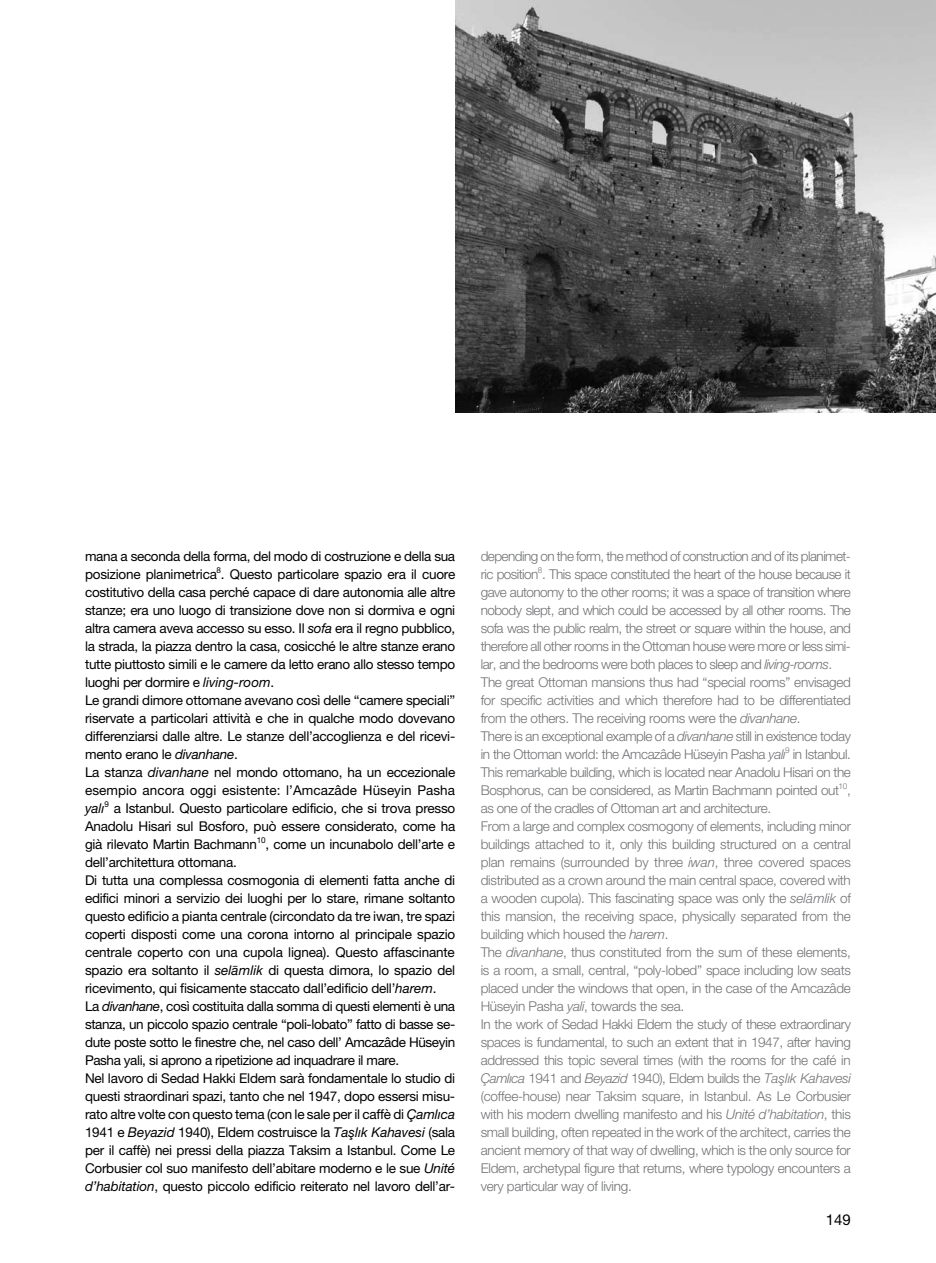
<style>
.page{position:relative;width:936px;height:1263px;background:#fff}
.page>*{position:absolute;margin:0;border:0;box-sizing:border-box;transform-origin:0 0}
.t1{font:15px "Helvetica Neue";color:#000}
.t2{font:300 13.5px/18px "Helvetica Neue";letter-spacing:-.02em;color:#707173}
.t3{font:13.5px/18px "Helvetica Neue";letter-spacing:-.02em;color:#000}
.s1{font-style:italic}
</style>
<div class="page">
<img style="left:455px;top:0;width:480px;height:412px">
<p class="t3" style="left:85px;top:547px;width:372px">mana a seconda della forma, del modo di costruzione e della sua posizione planimetrica<sup>8</sup>. Questo particolare spazio era il cuore costitutivo della casa perché capace di dare autonomia alle altre stanze; era uno luogo di transizione dove non si dormiva e ogni altra camera aveva accesso su esso. Il <span class="s1">sofa</span> era il regno pubblico, la strada, la piazza dentro la casa, cosicché le altre stanze erano tutte piuttosto simili e le camere da letto erano allo stesso tempo luoghi per dormire e <span class="s1">living-room</span>.<br>Le grandi dimore ottomane avevano così delle “camere speciali” riservate a particolari attività e che in qualche modo dovevano differenziarsi dalle altre. Le stanze dell’accoglienza e del ricevi&shy;mento erano le <span class="s1">divanhane</span>.<br>La stanza <span class="s1">divanhane</span> nel mondo ottomano, ha un eccezionale esempio ancora oggi esistente: l’Amcazâde Hüseyin Pasha <span class="s1">yalı</span><sup>9</sup> a Istanbul. Questo particolare edificio, che si trova presso Anadolu Hisari sul Bosforo, può essere considerato, come ha già rilevato Martin Bachmann<sup>10</sup>, come un incunabolo dell’arte e dell’architettura ottomana.<br>Di tutta una complessa cosmogonia di elementi fatta anche di edifici minori a servizio dei luoghi per lo stare, rimane soltanto questo edificio a pianta centrale (circondato da tre iwan, tre spazi coperti disposti come una corona intorno al principale spazio centrale coperto con una cupola lignea). Questo affascinante spazio era soltanto il <span class="s1">sela</span>¯ <span class="s1">mlik</span> di questa dimora, lo spazio del ricevimento, qui fisicamente staccato dall’edificio dell’<span class="s1">harem</span>.<br>La <span class="s1">divanhane</span>, così costituita dalla somma di questi elementi è una stanza, un piccolo spazio centrale “poli-lobato” fatto di basse se&shy;dute poste sotto le finestre che, nel caso dell’ Amcazâde Hüseyin Pasha yali, si aprono a ripetizione ad inquadrare il mare.<br>Nel lavoro di Sedad Hakki Eldem sarà fondamentale lo studio di questi straordinari spazi, tanto che nel 1947, dopo essersi misu&shy;rato altre volte con questo tema (con le sale per il caffè di <span class="s1">Çamlıca </span>1941 e <span class="s1">Beyazid</span> 1940), Eldem costruisce la <span class="s1">Tas¸ lık Kahavesi</span> (sala per il caffè) nei pressi della piazza Taksim a Istanbul. Come Le Corbusier col suo manifesto dell’abitare moderno e le sue <span class="s1">Unité d’habitation</span>, questo piccolo edificio reiterato nel lavoro dell’ar-</p>
<p class="t2" style="left:480px;top:546px;width:372px">depending on the form, the method of construction and of its planimet&shy;ric position<sup>8</sup>. This space constituted the heart of the house because it gave autonomy to the other rooms; it was a space of transition where nobody slept, and which could be accessed by all other rooms. The sofa was the public realm, the street or square within the house, and therefore all other rooms in the Ottoman house were more or less simi&shy;lar, and the bedrooms were both places to sleep and <span class="s1">living-rooms</span>.<br>The great Ottoman mansions thus had “special rooms” envisaged for specific activities and which therefore had to be differentiated from the others. The receiving rooms were the <span class="s1">divanhane</span>.<br>There is an exceptional example of a <span class="s1">divanhane</span> still in existence today in the Ottoman world: the Amcazâde Hüseyin Pasha <span class="s1">yalı</span><sup>9</sup> in Istanbul.<br>This remarkable building, which is located near Anadolu Hisari on the Bosphorus, can be considered, as Martin Bachmann pointed out<sup>10</sup>, as one of the cradles of Ottoman art and architecture.<br>From a large and complex cosmogony of elements, including minor buildings attached to it, only this building structured on a central plan remains (surrounded by three <span class="s1">iwan</span>, three covered spaces distributed as a crown around the main central space, covered with a wooden cupola). This fascinating space was only the <span class="s1">sela¯ mlik</span> of this mansion, the receiving space, physically separated from the building which housed the <span class="s1">harem</span>.<br>The <span class="s1">divanhane</span>, thus constituted from the sum of these elements, is a room, a small, central, “poly-lobed” space including low seats placed under the windows that open, in the case of the Amcazâde Hüseyin Pasha <span class="s1">yali</span>, towards the sea.<br>In the work of Sedad Hakki Eldem the study of these extraordinary spaces is fundamental, to such an extent that in 1947, after having addressed this topic several times (with the rooms for the café in <span class="s1">Çamlıca</span> 1941 and <span class="s1">Beyazid</span> 1940), Eldem builds the <span class="s1">Tas¸ lık Kahavesi </span>(coffee-house) near Taksim square, in Istanbul. As Le Corbusier with his modern dwelling manifesto and his <span class="s1">Unité d’habitation</span>, this small building, often repeated in the work of the architect, carries the ancient memory of that way of dwelling, which is the only source for Eldem, archetypal figure that returns, where typology encounters a very particular way of living.</p>
<p class="t1" style="left:825px;top:1210px;width:27px">149</p>
</div>
